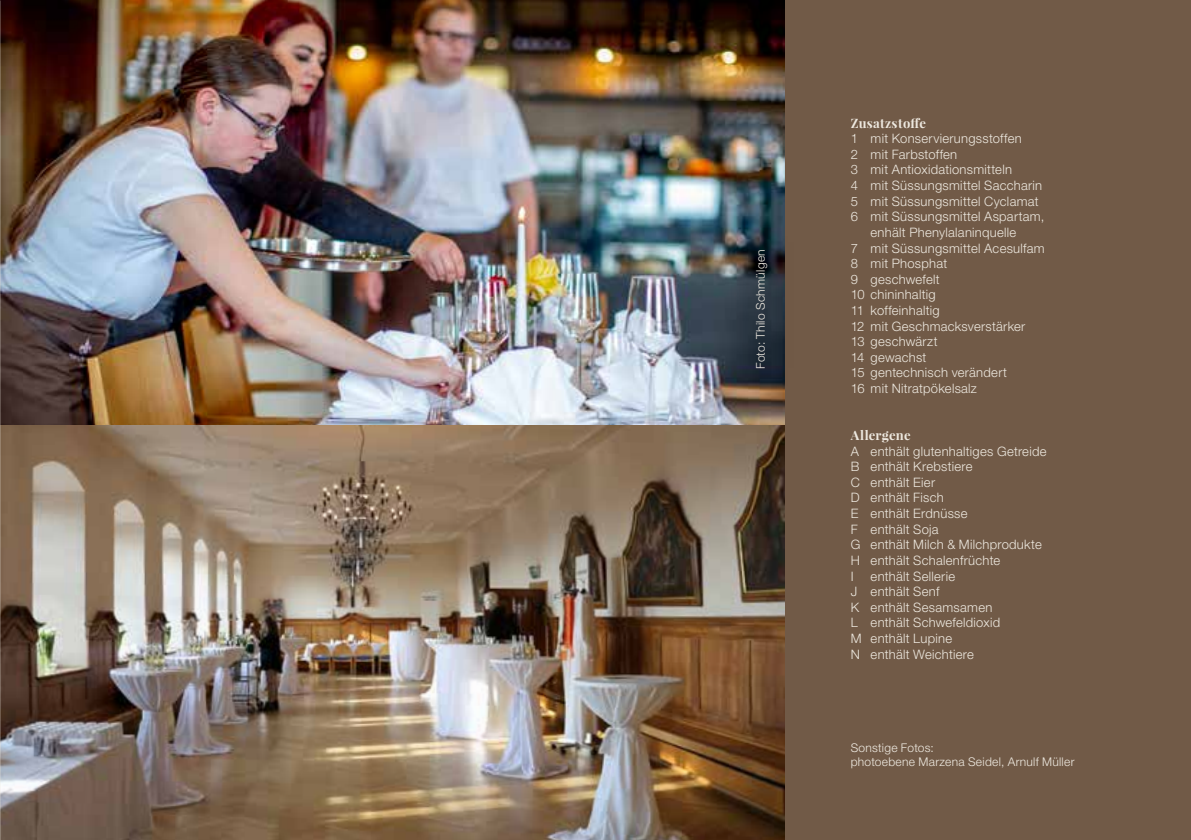
<style>
.page{position:relative;width:1191px;height:840px;background:#fff}
.page>*{position:absolute;margin:0;border:0;box-sizing:border-box;transform-origin:0 0}
.t1{font:300 13px/15.6px "Helvetica Neue LT Pro";letter-spacing:.02em;color:#ede8df}
.t2{font:700 13px "Playfair Display";letter-spacing:.02em;color:#ede8df}
.t3{font:300 12px/14.4px "Helvetica Neue LT Pro";letter-spacing:.025em;color:#ede8df}
</style>
<div class="page">
<div style="left:784px;top:0;width:407px;height:839px;background:#715a47"></div>
<img style="left:0;top:0;width:784px;height:839px">
<div style="left:726px;top:224px;width:69px;height:170px;background:#000;opacity:.75"></div>
<p class="t3" style="left:753px;top:369px;width:121px;rotate:-90deg">Foto: Thilo Schmülgen</p>
<p class="t2" style="left:850px;top:114px;width:77px">Zusatzstoffe</p>
<p class="t1" style="left:850px;top:130px;width:173px">1 mit Konservierungsstoffen</p>
<p class="t1" style="left:850px;top:146px;width:108px">2 mit Farbstoffen</p>
<p class="t1" style="left:850px;top:162px;width:163px">3 mit Antioxidationsmitteln</p>
<p class="t1" style="left:850px;top:177px;width:193px">4 mit Süssungsmittel Saccharin</p>
<p class="t1" style="left:850px;top:193px;width:189px">5 mit Süssungsmittel Cyclamat</p>
<p class="t1" style="left:850px;top:208px;width:195px">6 mit Süssungsmittel Aspartam,</p>
<p class="t1" style="left:870px;top:224px;width:147px">enhält Phenylalaninquelle</p>
<p class="t1" style="left:850px;top:240px;width:195px">7 mit Süssungsmittel Acesulfam</p>
<p class="t1" style="left:850px;top:255px;width:98px">8 mit Phosphat</p>
<p class="t1" style="left:850px;top:271px;width:90px">9 geschwefelt</p>
<p class="t1" style="left:850px;top:286px;width:86px">10 chininhaltig</p>
<p class="t1" style="left:850px;top:302px;width:91px">11 koffeinhaltig</p>
<p class="t1" style="left:850px;top:318px;width:176px">12 mit Geschmacksverstärker</p>
<p class="t1" style="left:850px;top:333px;width:88px">13 geschwärzt</p>
<p class="t1" style="left:850px;top:349px;width:77px">14 gewachst</p>
<p class="t1" style="left:850px;top:364px;width:158px">15 gentechnisch verändert</p>
<p class="t1" style="left:850px;top:380px;width:128px">16 mit Nitratpökelsalz</p>
<p class="t2" style="left:850px;top:426px;width:61px">Allergene</p>
<p class="t1" style="left:850px;top:442px;width:197px">A enthält glutenhaltiges Getreide<br>B enthält Krebstiere<br>C enthält Eier<br>D enthält Fisch<br>E enthält Erdnüsse<br>F enthält Soja<br>G enthält Milch &amp; Milchprodukte<br>H enthält Schalenfrüchte<br>I</p>
<p class="t1" style="left:850px;top:567px;width:151px;text-indent:20px">enthält Sellerie<br>J enthält Senf<br>K enthält Sesamsamen<br>L enthält Schwefeldioxid<br>M enthält Lupine<br>N enthält Weichtiere</p>
<p class="t3" style="left:850px;top:739px;width:225px">Sonstige Fotos:<br>photoebene Marzena Seidel, Arnulf Müller</p>
</div>
